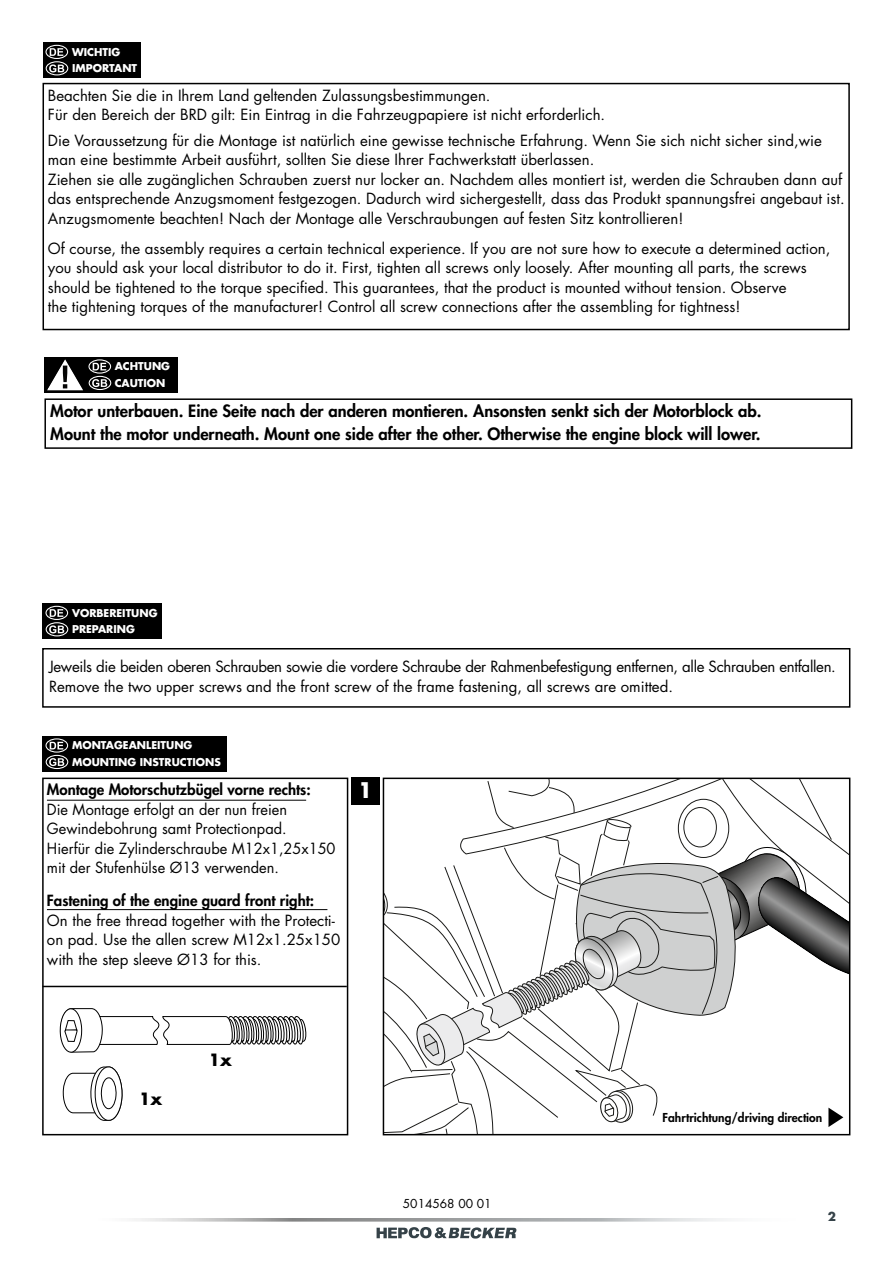
<style>
.page{position:relative;width:893px;height:1263px;background:#fff}
.page>*{position:absolute;margin:0;border:0;box-sizing:border-box;transform-origin:0 0}
.t1{font:700 21px "Futura Std";color:#fff}
.t2{font:800 16.5px/22.5px "Futura Std";color:#000}
.t3{font:700 16.5px "Futura Std";color:#000}
.t4{font:15px/19.5px "Futura Std";color:#000}
.t5{font:15px/19.5px "Futura Std";letter-spacing:-.02em;color:#000}
.t6{font:800 15px "Futura Std";color:#000}
.t7{font:800 12px "Futura Std";color:#000}
.t8{font:12px "Futura Std";color:#000}
.t9{font:700 12px "Futura Std";color:#354248}
.t10{font:700 10.5px/16.5px "Futura Std";color:#fff}
</style>
<div class="page">
<svg style="left:134px;top:1218px;width:593px;height:3px"></svg>
<svg style="left:377px;top:1227px;width:139px;height:11px"></svg>
<div style="left:43px;top:83px;width:807px;height:247px;border:2px solid #000"></div>
<div style="left:43px;top:43px;width:97px;height:35px;background:#000"></div>
<svg style="left:50px;top:48px;width:13px;height:8px"></svg>
<div style="left:45px;top:45px;width:23px;height:14px;border:1px solid #fff;border-radius:50%"></div>
<svg style="left:49px;top:64px;width:15px;height:8px"></svg>
<div style="left:46px;top:61px;width:22px;height:14px;border:1px solid #fff;border-radius:50%"></div>
<div style="left:42px;top:648px;width:808px;height:60px;border:2px solid #000"></div>
<div style="left:43px;top:603px;width:119px;height:36px;background:#000"></div>
<svg style="left:50px;top:609px;width:13px;height:8px"></svg>
<div style="left:45px;top:606px;width:23px;height:14px;border:1px solid #fff;border-radius:50%"></div>
<svg style="left:49px;top:625px;width:15px;height:8px"></svg>
<div style="left:46px;top:622px;width:22px;height:14px;border:1px solid #fff;border-radius:50%"></div>
<div style="left:44px;top:398px;width:808px;height:51px;border:2px solid #000"></div>
<div style="left:44px;top:357px;width:134px;height:36px;background:#000"></div>
<svg style="left:93px;top:363px;width:13px;height:7px"></svg>
<div style="left:88px;top:359px;width:23px;height:15px;border:1px solid #fff;border-radius:50%"></div>
<svg style="left:92px;top:379px;width:15px;height:8px"></svg>
<div style="left:89px;top:376px;width:22px;height:14px;border:1px solid #fff;border-radius:50%"></div>
<svg style="left:47px;top:359px;width:36px;height:32px"></svg>
<div style="left:42px;top:777px;width:306px;height:358px;border:2px solid #000"></div>
<div style="left:43px;top:736px;width:184px;height:35px;background:#000"></div>
<svg style="left:50px;top:742px;width:13px;height:7px"></svg>
<div style="left:45px;top:738px;width:23px;height:15px;border:1px solid #fff;border-radius:50%"></div>
<svg style="left:49px;top:758px;width:15px;height:8px"></svg>
<div style="left:46px;top:755px;width:22px;height:14px;border:1px solid #fff;border-radius:50%"></div>
<div style="left:351px;top:777px;width:29px;height:28px;background:#000"></div>
<svg style="left:383px;top:778px;width:467px;height:357px"></svg>
<hr style="left:47px;top:800px;width:259px;height:1px;background:#000">
<hr style="left:47px;top:909px;width:280px;height:1px;background:#000">
<hr style="left:43px;top:986px;width:304px;height:1px;background:#000">
<svg style="left:60px;top:1008px;width:247px;height:45px"></svg>
<svg style="left:62px;top:1066px;width:61px;height:55px"></svg>
<p class="t10" style="left:72px;top:43px;width:67px">WICHTIG<br>IMPORTANT</p>
<p class="t4" style="left:48px;top:86px;width:559px">Beachten Sie die in Ihrem Land geltenden Zulassungsbestimmungen.<br>Für den Bereich der BRD gilt: Ein Eintrag in die Fahrzeugpapiere ist nicht erforderlich.</p>
<p class="t4" style="left:48px;top:131px;width:798px">Die Voraussetzung für die Montage ist natürlich eine gewisse technische Erfahrung. Wenn Sie sich nicht sicher sind,wie man eine bestimmte Arbeit ausführt, sollten Sie diese Ihrer Fachwerkstatt überlassen.<br>Ziehen sie alle zugänglichen Schrauben zuerst nur locker an. Nachdem alles montiert ist, werden die Schrauben dann auf das entsprechende Anzugsmoment festgezogen. Dadurch wird sichergestellt, dass das Produkt spannungsfrei angebaut ist.<br>Anzugsmomente beachten! Nach der Montage alle Verschraubungen auf festen Sitz kontrollieren!</p>
<p class="t4" style="left:48px;top:239px;width:784px">Of course, the assembly requires a certain technical experience. If you are not sure how to execute a determined action, you should ask your local distributor to do it. First, tighten all screws only loosely. After mounting all parts, the screws should be tightened to the torque specified. This guarantees, that the product is mounted without tension. Observe<br>the tightening torques of the manufacturer! Control all screw connections after the assembling for tightness!</p>
<p class="t10" style="left:115px;top:358px;width:57px">ACHTUNG<br>CAUTION</p>
<p class="t2" style="left:50px;top:400px;width:713px">Motor unterbauen. Eine Seite nach der anderen montieren. Ansonsten senkt sich der Motorblock ab.<br>Mount the motor underneath. Mount one side after the other. Otherwise the engine block will lower.</p>
<p class="t10" style="left:72px;top:604px;width:87px">VORBEREITUNG<br>PREPARING</p>
<p class="t5" style="left:49px;top:657px;width:788px">Jeweils die beiden oberen Schrauben sowie die vordere Schraube der Rahmenbefestigung entfernen, alle Schrauben entfallen.<br>Remove the two upper screws and the front screw of the frame fastening, all screws are omitted.</p>
<p class="t10" style="left:72px;top:737px;width:150px">MONTAGEANLEITUNG<br>MOUNTING INSTRUCTIONS</p>
<p class="t6" style="left:47px;top:780px;width:265px">Montage Motorschutzbügel vorne rechts:</p>
<p class="t4" style="left:47px;top:800px;width:290px">Die Montage erfolgt an der nun freien Gewindebohrung samt Protectionpad.<br>Hierfür die Zylinderschraube M12x1,25x150 mit der Stufenhülse Ø13 verwenden.</p>
<p class="t6" style="left:47px;top:891px;width:269px">Fastening of the engine guard front right:</p>
<p class="t4" style="left:47px;top:911px;width:295px">On the free thread together with the Protecti&shy;on pad. Use the allen screw M12x1.25x150 with the step sleeve Ø13 for this.</p>
<h1 class="t1" style="left:358px;top:777px;width:16px">1</h1>
<p class="t3" style="left:139px;top:1087px;width:25px">1x</p>
<p class="t3" style="left:209px;top:1049px;width:25px">1x</p>
<p class="t8" style="left:403px;top:1196px;width:90px">5014568 00 01</p>
<p class="t7" style="left:662px;top:1110px;width:161px">Fahrtrichtung/driving direction</p>
<p class="t9" style="left:828px;top:1208px;width:10px">2</p>
</div>
